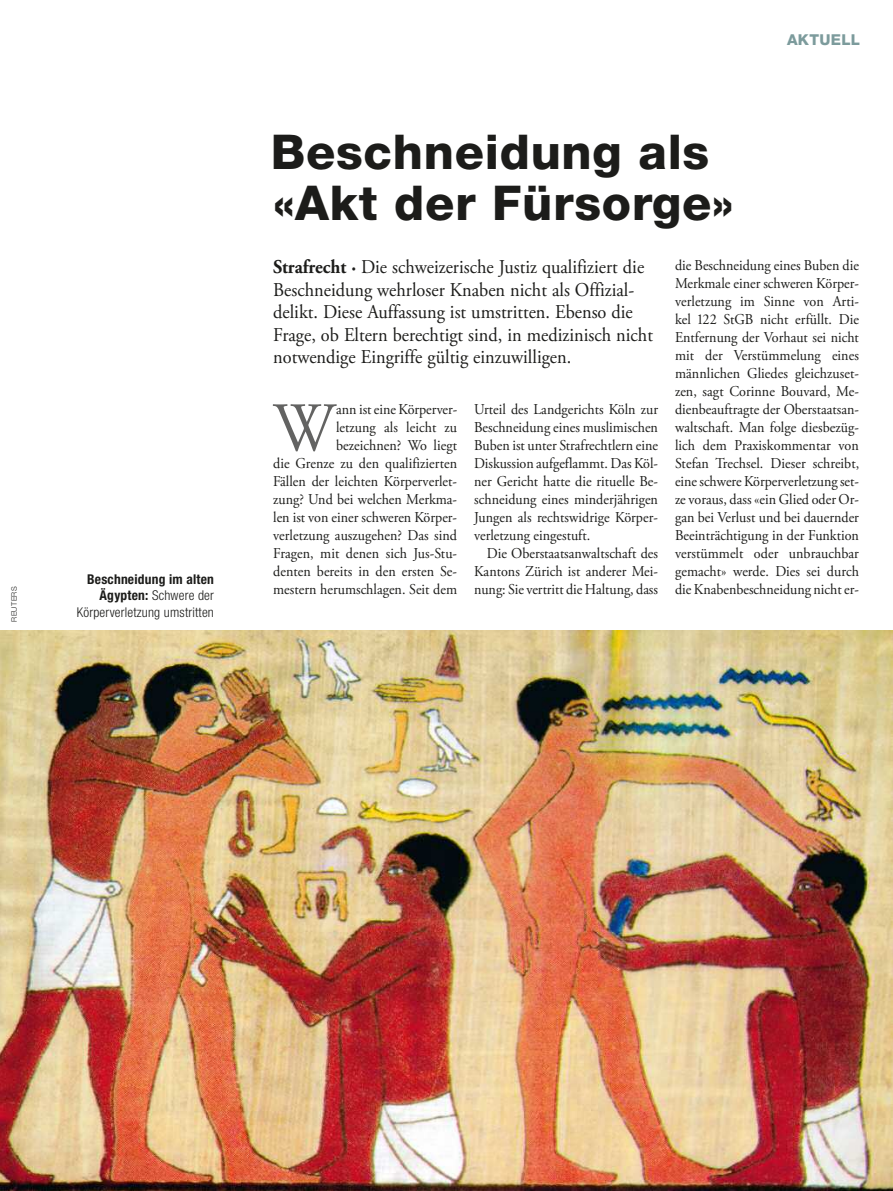
<style>
.page{position:relative;width:893px;height:1191px;background:#fff}
.page>*{position:absolute;margin:0;border:0;box-sizing:border-box;transform-origin:0 0}
.t1{font:69.45px "Adobe Garamond Pro";color:#636362;scale:.92 1}
.t2{font:800 48px/51px "Helvetica Neue LT Std";letter-spacing:.015em;color:#1c1c1a}
.t3{font:19.5px/22.5px "Adobe Garamond Pro";color:#1c1c1a;scale:.94 1}
.t4{font:15px/18px "Adobe Garamond Pro";color:#1c1c1a;text-align:justify;scale:.94 1}
.t5{font:800 15px "Helvetica Neue LT Std";letter-spacing:.02em;color:#7c9b9c}
.t6{font:300 condensed 13.5px/16.5px "Helvetica Neue LT Std";letter-spacing:.015em;color:#1c1c1a;text-align:right}
.t7{font:300 7.5px "Helvetica Neue LT Std";letter-spacing:.05em;color:#1c1c1a}
.s1{font-weight:700}
</style>
<div class="page">
<img style="left:0;top:630px;width:893px;height:561px">
<p class="t7" style="left:12px;top:621px;width:37px;rotate:-90deg">REUTERS</p>
<p class="t6" style="left:77px;top:572px;width:139px"><span class="s1">Beschneidung im alten<br>Ägypten:</span> Schwere der<br>Körperverletzung umstritten</p>
<h2 class="t2" style="left:271px;top:130px;width:464px">Beschneidung als «Akt der Fürsorge»</h2>
<p class="t5" style="left:787px;top:34px;width:74px">AKTUELL</p>
<p class="t3" style="left:273px;top:257px;width:406px"><span class="s1">Strafrecht ·</span> Die schweizerische Justiz qualifiziert die Beschneidung wehrloser Knaben nicht als Offizial&shy;delikt. Diese Auffassung ist umstritten. Ebenso die Frage, ob Eltern berechtigt sind, in medizinisch nicht notwendige Eingriffe gültig einzuwilligen.</p>
<p class="t4" style="left:273px;top:402px;width:197px;text-align:right">ann ist eine Körperver-<br>letzung als leicht zu bezeichnen? Wo liegt<br>die Grenze zu den qualifizierten<br>Fällen der leichten Körperverlet&shy;zung? Und bei welchen Merkma&shy;len ist von einer schweren Körper&shy;verletzung auszugehen? Das sind<br>Fragen, mit denen sich Jus-Stu&shy;denten bereits in den ersten Se&shy;mestern herumschlagen. Seit dem</p>
<p class="t4" style="left:474px;top:402px;width:197px">Urteil des Landgerichts Köln zur Beschneidung eines muslimischen Buben ist unter Strafrechtlern eine Diskussion aufgeflammt. Das Köl&shy;ner Gericht hatte die rituelle Be&shy;schneidung eines minderjährigen Jungen als rechtswidrige Körper&shy;verletzung eingestuft.</p>
<h1 class="t1" style="left:273px;top:400px;width:68px">W</h1>
<p class="t4" style="left:474px;top:546px;width:197px;text-indent:13px">Die Oberstaatsanwaltschaft des Kantons Zürich ist anderer Mei&shy;nung: Sie vertritt die Haltung, dass</p>
<p class="t4" style="left:675px;top:258px;width:198px">die Beschneidung eines Buben die Merkmale einer schweren Körper&shy;verletzung im Sinne von Arti&shy;kel 122 StGB nicht erfüllt. Die Entfernung der Vorhaut sei nicht mit der Verstümmelung eines männlichen Gliedes gleichzuset&shy;zen, sagt Corinne Bouvard, Me&shy;dienbeauftragte der Oberstaatsan&shy;waltschaft. Man folge diesbezüg&shy;lich dem Praxiskommentar von Stefan Trechsel. Dieser schreibt, eine schwere Körperverletzung set&shy;ze voraus, dass «ein Glied oder Or&shy;gan bei Verlust und bei dauernder Beeinträchtigung in der Funktion verstümmelt oder unbrauchbar gemacht» werde. Dies sei durch die Knabenbeschneidung nicht er-</p>
</div>
